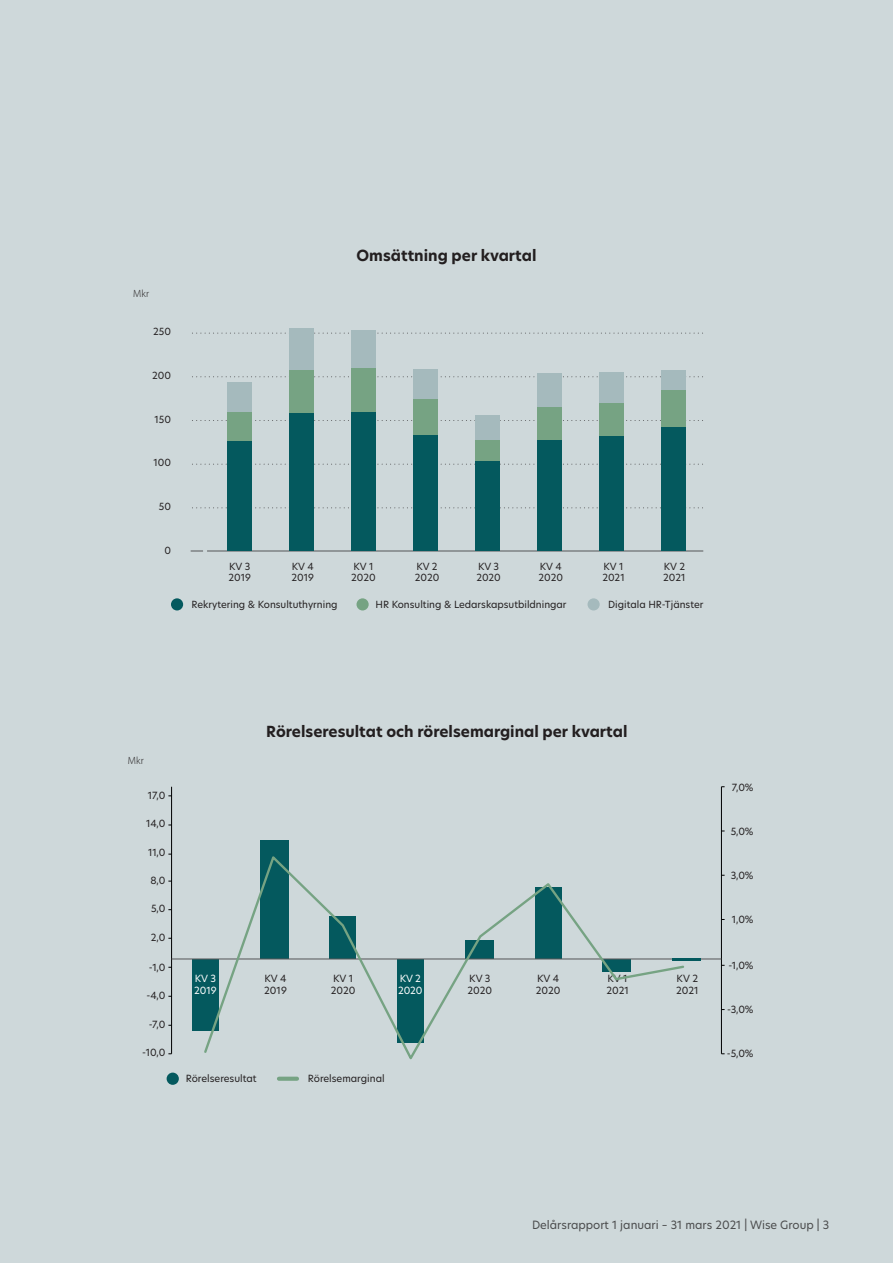
<style>
.page{position:relative;width:893px;height:1263px;background:#ced8da}
.page>*{position:absolute;margin:0;border:0;box-sizing:border-box;transform-origin:0 0}
.Underrubbe_1{font:700 15px "Hero New";color:#231f20}
.Bröd_1{font:11.25px "Hero New";color:#4b4c4d}
.Rubrik_1{font:300 10.5px "Myriad Pro";letter-spacing:.01em;color:#231f20}
.t1{font:9.75px/11.6px "Hero New";color:#231f20}
.t2{font:9.75px/11.7px "Hero New";letter-spacing:-.01em;color:#fff}
</style>
<div class="page">
<div style="left:167px;top:1072px;width:12px;height:13px;background:#04595e;border-radius:50%"></div>
<svg style="left:279px;top:1077px;width:18px;height:4px"></svg>
<div style="left:260px;top:840px;width:28px;height:119px;background:#04595e"></div>
<div style="left:192px;top:959px;width:27px;height:71px;background:#04595e"></div>
<hr style="left:721px;top:787px;width:1px;height:267px;background:#000001">
<hr style="left:171px;top:787px;width:1px;height:267px;background:#000001">
<hr style="left:172px;top:958px;width:549px;height:1px;background:#57585a">
<svg style="left:202px;top:853px;width:484px;height:207px"></svg>
<hr style="left:672px;top:958px;width:29px;height:2px;background:#04595e">
<svg style="left:192px;top:333px;width:511px;height:1px"></svg>
<svg style="left:192px;top:507px;width:511px;height:1px"></svg>
<svg style="left:192px;top:420px;width:511px;height:1px"></svg>
<svg style="left:192px;top:376px;width:511px;height:1px"></svg>
<svg style="left:192px;top:464px;width:511px;height:1px"></svg>
<div style="left:171px;top:598px;width:12px;height:12px;background:#04595e;border-radius:50%"></div>
<div style="left:356px;top:598px;width:13px;height:12px;background:#76a383;border-radius:50%"></div>
<div style="left:587px;top:598px;width:13px;height:12px;background:#a5babd;border-radius:50%"></div>
<hr style="left:207px;top:550px;width:496px;height:1px;background:#57585a">
<svg style="left:191px;top:550px;width:12px;height:1px"></svg>
<div style="left:227px;top:382px;width:25px;height:30px;background:#a5babd"></div>
<div style="left:289px;top:328px;width:25px;height:42px;background:#a5babd"></div>
<div style="left:351px;top:330px;width:25px;height:38px;background:#a5babd"></div>
<div style="left:413px;top:369px;width:25px;height:31px;background:#a5babd"></div>
<div style="left:475px;top:415px;width:25px;height:26px;background:#a5babd"></div>
<div style="left:537px;top:373px;width:25px;height:34px;background:#a5babd"></div>
<div style="left:599px;top:372px;width:25px;height:32px;background:#a5babd"></div>
<div style="left:661px;top:370px;width:25px;height:21px;background:#a5babd"></div>
<div style="left:227px;top:412px;width:25px;height:30px;background:#76a383"></div>
<div style="left:289px;top:370px;width:25px;height:43px;background:#76a383"></div>
<div style="left:351px;top:368px;width:25px;height:45px;background:#76a383"></div>
<div style="left:413px;top:400px;width:25px;height:35px;background:#76a383"></div>
<div style="left:475px;top:441px;width:25px;height:21px;background:#76a383"></div>
<div style="left:537px;top:407px;width:25px;height:33px;background:#76a383"></div>
<div style="left:599px;top:404px;width:25px;height:32px;background:#76a383"></div>
<div style="left:661px;top:391px;width:25px;height:37px;background:#76a383"></div>
<div style="left:227px;top:442px;width:25px;height:109px;background:#04595e"></div>
<div style="left:289px;top:413px;width:25px;height:138px;background:#04595e"></div>
<div style="left:351px;top:413px;width:25px;height:138px;background:#04595e"></div>
<div style="left:413px;top:435px;width:25px;height:116px;background:#04595e"></div>
<div style="left:475px;top:462px;width:25px;height:89px;background:#04595e"></div>
<div style="left:537px;top:440px;width:25px;height:111px;background:#04595e"></div>
<div style="left:599px;top:436px;width:25px;height:115px;background:#04595e"></div>
<div style="left:661px;top:428px;width:25px;height:123px;background:#04595e"></div>
<p class="Rubrik_1" style="left:133px;top:287px;width:17px">Mkr</p>
<p class="t1" style="left:153px;top:326px;width:19px">250</p>
<p class="t1" style="left:152px;top:369px;width:20px">200</p>
<p class="t1" style="left:154px;top:413px;width:18px">150</p>
<p class="t1" style="left:153px;top:457px;width:19px">100</p>
<p class="t1" style="left:159px;top:500px;width:14px">50</p>
<p class="t1" style="left:164px;top:544px;width:8px">0</p>
<p class="Underrubbe_1" style="left:357px;top:245px;width:181px">Omsättning per kvartal</p>
<p class="t1" style="left:228px;top:560px;width:24px">KV 3<br>2019</p>
<p class="t1" style="left:292px;top:560px;width:24px">KV 4<br>2019</p>
<p class="t1" style="left:351px;top:560px;width:26px">KV 1<br>2020</p>
<p class="t1" style="left:415px;top:560px;width:26px">KV 2<br>2020</p>
<p class="t1" style="left:476px;top:560px;width:26px">KV 3<br>2020</p>
<p class="t1" style="left:538px;top:560px;width:26px">KV 4<br>2020</p>
<p class="t1" style="left:602px;top:560px;width:24px">KV 1<br>2021</p>
<p class="t1" style="left:192px;top:598px;width:147px">Rekrytering &amp; Konsultuthyrning</p>
<p class="t1" style="left:376px;top:598px;width:193px">HR Konsulting &amp; Ledarskapsutbildningar</p>
<p class="t1" style="left:608px;top:598px;width:97px">Digitala HR-Tjänster</p>
<p class="t1" style="left:663px;top:560px;width:24px">KV 2<br>2021</p>
<p class="Rubrik_1" style="left:128px;top:754px;width:17px">Mkr</p>
<p class="t1" style="left:148px;top:789px;width:19px">17,0</p>
<p class="t1" style="left:146px;top:817px;width:21px">14,0</p>
<p class="t1" style="left:148px;top:846px;width:19px">11,0</p>
<p class="t1" style="left:151px;top:874px;width:16px">8,0</p>
<p class="t1" style="left:151px;top:903px;width:16px">5,0</p>
<p class="t1" style="left:151px;top:931px;width:16px">2,0</p>
<p class="t1" style="left:149px;top:961px;width:18px">-1,0</p>
<p class="t1" style="left:146px;top:990px;width:20px">-4,0</p>
<p class="t1" style="left:149px;top:1018px;width:18px">-7,0</p>
<p class="t1" style="left:142px;top:1047px;width:25px">-10,0</p>
<p class="Underrubbe_1" style="left:266px;top:721px;width:363px">Rörelseresultat och rörelsemarginal per kvartal</p>
<p class="t2" style="left:194px;top:972px;width:24px">KV 3<br>2019</p>
<p class="t1" style="left:264px;top:972px;width:24px">KV 4<br>2019</p>
<p class="t1" style="left:331px;top:972px;width:26px">KV 1<br>2020</p>
<p class="t2" style="left:398px;top:972px;width:26px">KV 2<br>2020</p>
<p class="t1" style="left:467px;top:972px;width:26px">KV 3<br>2020</p>
<p class="t1" style="left:536px;top:972px;width:26px">KV 4<br>2020</p>
<p class="t1" style="left:606px;top:972px;width:24px">KV 1<br>2021</p>
<p class="t1" style="left:676px;top:972px;width:24px">KV 2<br>2021</p>
<p class="t1" style="left:186px;top:1073px;width:72px">Rörelseresultat</p>
<p class="t1" style="left:308px;top:1073px;width:78px">Rörelsemarginal</p>
<p class="t1" style="left:732px;top:781px;width:23px">7,0%</p>
<p class="t1" style="left:731px;top:825px;width:24px">5,0%</p>
<p class="t1" style="left:731px;top:869px;width:24px">3,0%</p>
<p class="t1" style="left:732px;top:913px;width:23px">1,0%</p>
<p class="t1" style="left:728px;top:959px;width:27px">-1,0%</p>
<p class="t1" style="left:727px;top:1003px;width:28px">-3,0%</p>
<p class="t1" style="left:727px;top:1047px;width:28px">-5,0%</p>
<p class="Bröd_1" style="left:532px;top:1218px;width:299px">Delårsrapport 1 januari – 31 mars 2021 | Wise Group | 3</p>
</div>
